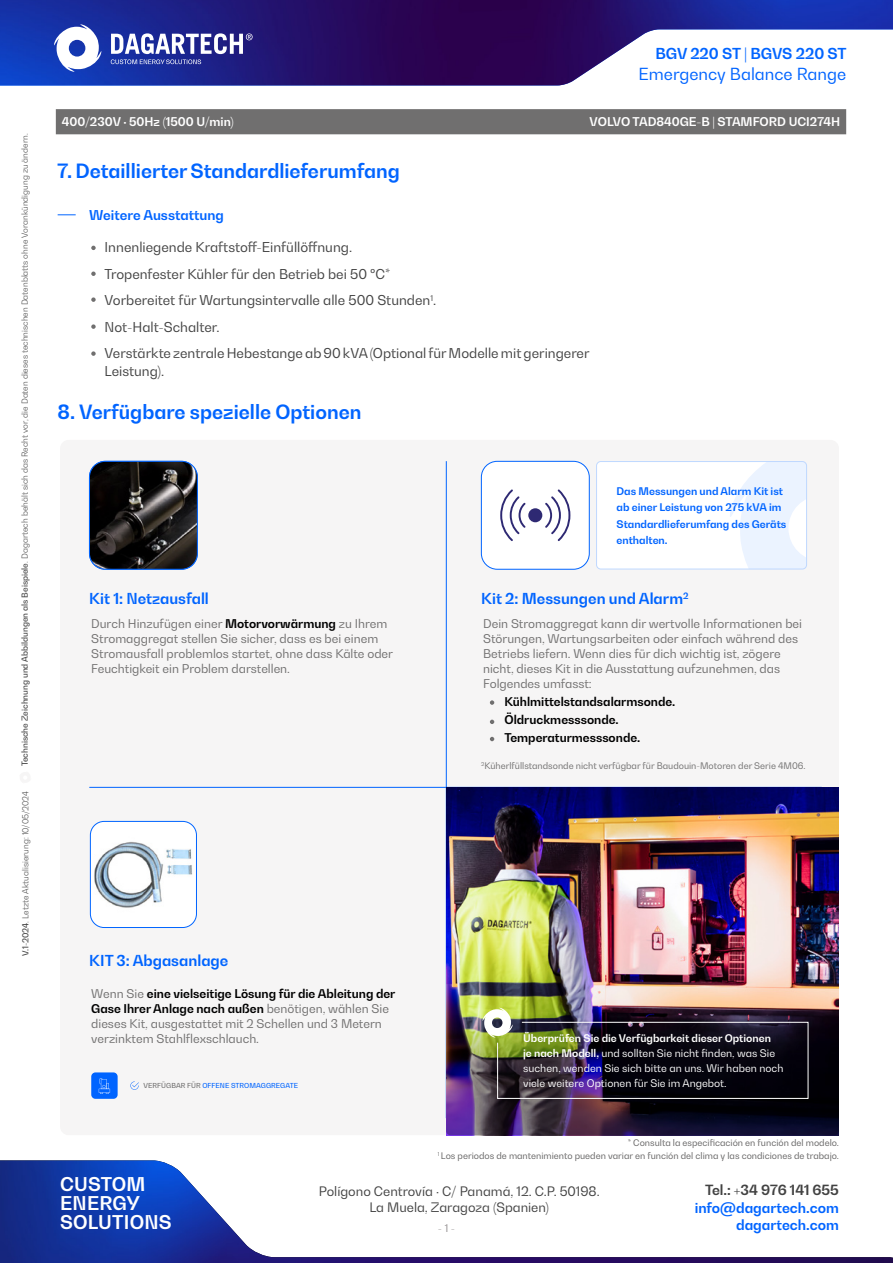
<style>
.page{position:relative;width:893px;height:1263px;background:#fff}
.page>*{position:absolute;margin:0;border:0;box-sizing:border-box;transform-origin:0 0}
.t1{font:700 19.5px "Bw Gradual";color:#0064ff}
.t2{font:700 18.75px/19.4px "Bw Gradual";letter-spacing:.01em;color:#fff}
.t3{font:16.5px "Bw Gradual";color:#0064ff}
.t4{font:700 15px "Bw Gradual";color:#0064ff}
.t5{font:700 13.95px "Bw Gradual";color:#0064ff}
.t6{font:700 13.95px "Bw Gradual";color:#424242}
.t7{font:13.5px/26.5px "Bw Gradual";color:#424242}
.t8{font:700 13.5px "Bw Gradual";color:#0064ff}
.t9{font:12.9px/16.2px "Bw Gradual";color:#424242;text-align:center}
.t10{font:12px/15px "Bw Gradual";color:#706f6f}
.t11{font:700 12px/18px "Bw Gradual";color:#000}
.t12{font:700 12px "Bw Gradual";color:#fff}
.t13{font:10.5px/15px "Bw Gradual";color:#fff}
.t14{font:700 10.5px/16.5px "Bw Gradual";color:#0064ff}
.t15{font:10.5px "Bw Gradual";color:#949091}
.t16{font:9px/13.2px "Bw Gradual";color:#646363;text-align:right}
.t17{font:9px "Bw Gradual";color:#706f6f}
.t18{font:300 8.25px "Bw Gradual";color:#424242}
.t19{font:500 6.75px "Bw Gradual";letter-spacing:.01em;color:#0064ff}
.s1{font-weight:500}
.s2{font-weight:700;color:#000}
.s3{color:#706f6f}
.s4{font-weight:700}
</style>
<div class="page">
<img style="left:0;top:1160px;width:893px;height:103px">
<img style="left:0;top:0;width:893px;height:85px">
<svg style="left:111px;top:33px;width:142px;height:31px"></svg>
<svg style="left:54px;top:24px;width:47px;height:48px"></svg>
<svg style="left:58px;top:214px;width:18px;height:1px"></svg>
<svg style="left:91px;top:246px;width:5px;height:4px"></svg>
<svg style="left:91px;top:272px;width:5px;height:4px"></svg>
<svg style="left:91px;top:297px;width:5px;height:5px"></svg>
<svg style="left:91px;top:324px;width:5px;height:5px"></svg>
<svg style="left:91px;top:351px;width:5px;height:5px"></svg>
<div style="left:60px;top:440px;width:779px;height:695px;background:#f6f5f5;border-radius:9px"></div>
<hr style="left:446px;top:461px;width:1px;height:657px;background:#0064ff">
<hr style="left:89px;top:787px;width:733px;height:1px;background:#0064ff">
<img style="left:446px;top:787px;width:393px;height:348px">
<img style="left:446px;top:1010px;width:393px;height:125px;border-radius:4px">
<img style="left:89px;top:461px;width:108px;height:108px">
<div style="left:89px;top:461px;width:109px;height:108px;border:1px solid #0064ff;border-radius:16px"></div>
<div style="left:481px;top:461px;width:108px;height:108px;background:#fff;border-radius:16px"></div>
<div style="left:481px;top:461px;width:108px;height:108px;border:1px solid #0064ff;border-radius:16px"></div>
<div style="left:528px;top:508px;width:14px;height:14px;background:#2e2973;border-radius:50%"></div>
<svg style="left:500px;top:489px;width:26px;height:52px"></svg>
<svg style="left:545px;top:489px;width:25px;height:52px"></svg>
<svg style="left:490px;top:700px;width:4px;height:5px"></svg>
<svg style="left:490px;top:720px;width:4px;height:4px"></svg>
<svg style="left:490px;top:737px;width:4px;height:4px"></svg>
<div style="left:91px;top:1072px;width:27px;height:27px;background:#0064ff;border-radius:4px"></div>
<svg style="left:130px;top:1081px;width:9px;height:9px"></svg>
<svg style="left:99px;top:1078px;width:11px;height:16px"></svg>
<img style="left:90px;top:821px;width:106px;height:106px">
<div style="left:90px;top:821px;width:107px;height:107px;border:1px solid #0064ff;border-radius:14px"></div>
<div style="left:597px;top:461px;width:210px;height:108px;background:#fff;border-radius:4px"></div>
<svg style="left:730px;top:463px;width:77px;height:106px"></svg>
<div style="left:596px;top:461px;width:211px;height:108px;border:1px solid #bfd8ff;border-radius:4px"></div>
<img style="left:482px;top:1008px;width:326px;height:91px">
<div style="left:56px;top:109px;width:790px;height:25px;background:#706f6f"></div>
<p class="t18" style="left:19px;top:766px;width:634px;rotate:-90deg"><span class="s1">Technische Zeichnung und Abbildungen als Beispiele</span>. Dagartech behält sich das Recht vor, die Daten dieses technischen Datenblatts ohne Vorankündigung zu ändern.</p>
<p class="t18" style="left:20px;top:956px;width:167px;rotate:-90deg"><span class="s1">V.1-2024</span>. Letzte Aktualisierung: 10/05/2024</p>
<p class="t4" style="left:655px;top:44px;width:193px">BGV 220 ST | BGVS 220 ST</p>
<h3 class="t3" style="left:639px;top:63px;width:209px">Emergency Balance Range</h3>
<p class="t12" style="left:62px;top:114px;width:173px">400/230V · 50Hz (1500 U/min)</p>
<p class="t12" style="left:590px;top:114px;width:252px">VOLVO TAD840GE-B | STAMFORD UCI274H</p>
<h1 class="t1" style="left:58px;top:158px;width:344px">7. Detaillierter Standardlieferumfang</h1>
<p class="t8" style="left:89px;top:206px;width:136px">Weitere Ausstattung</p>
<p class="t7" style="left:105px;top:234px;width:487px">Innenliegende Kraftstoff-Einfüllöffnung.<br>Tropenfester Kühler für den Betrieb bei 50 ºC*<br>Vorbereitet für Wartungsintervalle alle 500 Stunden<sup>1</sup>.<br>Not-Halt-Schalter.<br>Verstärkte zentrale Hebestange ab 90 kVA (Optional für Modelle mit geringerer</p>
<p class="t7" style="left:105px;top:358px;width:61px">Leistung).</p>
<h1 class="t1" style="left:58px;top:399px;width:305px">8. Verfügbare spezielle Optionen</h1>
<p class="t4" style="left:89px;top:589px;width:121px">Kit 1: Netzausfall</p>
<p class="t10" style="left:91px;top:615px;width:303px">Durch Hinzufügen einer <span class="s2">Motorvorwärmung</span> zu Ihrem Stromaggregat stellen Sie sicher, dass es bei einem Stromausfall problemlos startet, ohne dass Kälte oder Feuchtigkeit ein Problem darstellen.</p>
<p class="t14" style="left:617px;top:482px;width:171px">Das Messungen und Alarm Kit ist ab einer Leistung von 275 kVA im<br>Standardlieferumfang des Geräts enthalten.</p>
<p class="t4" style="left:481px;top:589px;width:209px">Kit 2: Messungen und Alarm<sup>2</sup></p>
<p class="t10" style="left:483px;top:616px;width:320px">Dein Stromaggregat kann dir wertvolle Informationen bei Störungen, Wartungsarbeiten oder einfach während des Betriebs liefern. Wenn dies für dich wichtig ist, zögere nicht, dieses Kit in die Ausstattung aufzunehmen, das Folgendes umfasst:</p>
<p class="t11" style="left:504px;top:693px;width:172px">Kühlmittelstandsalarmsonde.<br>Öldruckmesssonde.<br>Temperaturmesssonde.</p>
<p class="t17" style="left:481px;top:760px;width:326px"><sup>2</sup>Küherlfüllstandsonde nicht verfügbar für Baudouin-Motoren der Serie 4M06.</p>
<p class="t4" style="left:89px;top:950px;width:141px">KIT 3: Abgasanlage</p>
<p class="t10" style="left:91px;top:986px;width:306px">Wenn Sie <span class="s2">eine vielseitige Lösung für die Ableitung der Gase Ihrer Anlage nach außen</span> benötigen, wählen Sie dieses Kit, ausgestattet mit 2 Schellen und 3 Metern verzinktem Stahlflexschlauch.</p>
<p class="t19" style="left:144px;top:1081px;width:156px"><span class="s3">VERFÜGBAR FÜR</span> OFFENE STROMAGGREGATE</p>
<p class="t13" style="left:523px;top:1030px;width:262px"><span class="s4">Überprüfen Sie die Verfügbarkeit dieser Optionen<br>je nach Modell,</span> und sollten Sie nicht finden, was Sie suchen, wenden Sie sich bitte an uns. Wir haben noch viele weitere Optionen für Sie im Angebot.</p>
<p class="t16" style="left:438px;top:1136px;width:403px">* Consulta la especificación en función del modelo.<br><sup>1</sup> Los periodos de mantenimiento pueden variar en función del clima y las condiciones de trabajo.</p>
<h2 class="t2" style="left:60px;top:1173px;width:113px">CUSTOM<br>ENERGY<br>SOLUTIONS</h2>
<p class="t9" style="left:319px;top:1182px;width:282px">Polígono Centrovía · C/ Panamá, 12. C.P. 50198.<br>La Muela, Zaragoza (Spanien)</p>
<p class="t15" style="left:438px;top:1221px;width:19px">- 1 -</p>
<p class="t6" style="left:705px;top:1180px;width:135px">Tel.: +34 976 141 655</p>
<p class="t5" style="left:695px;top:1199px;width:146px">info@dagartech.com</p>
<p class="t5" style="left:736px;top:1215px;width:104px">dagartech.com</p>
</div>
